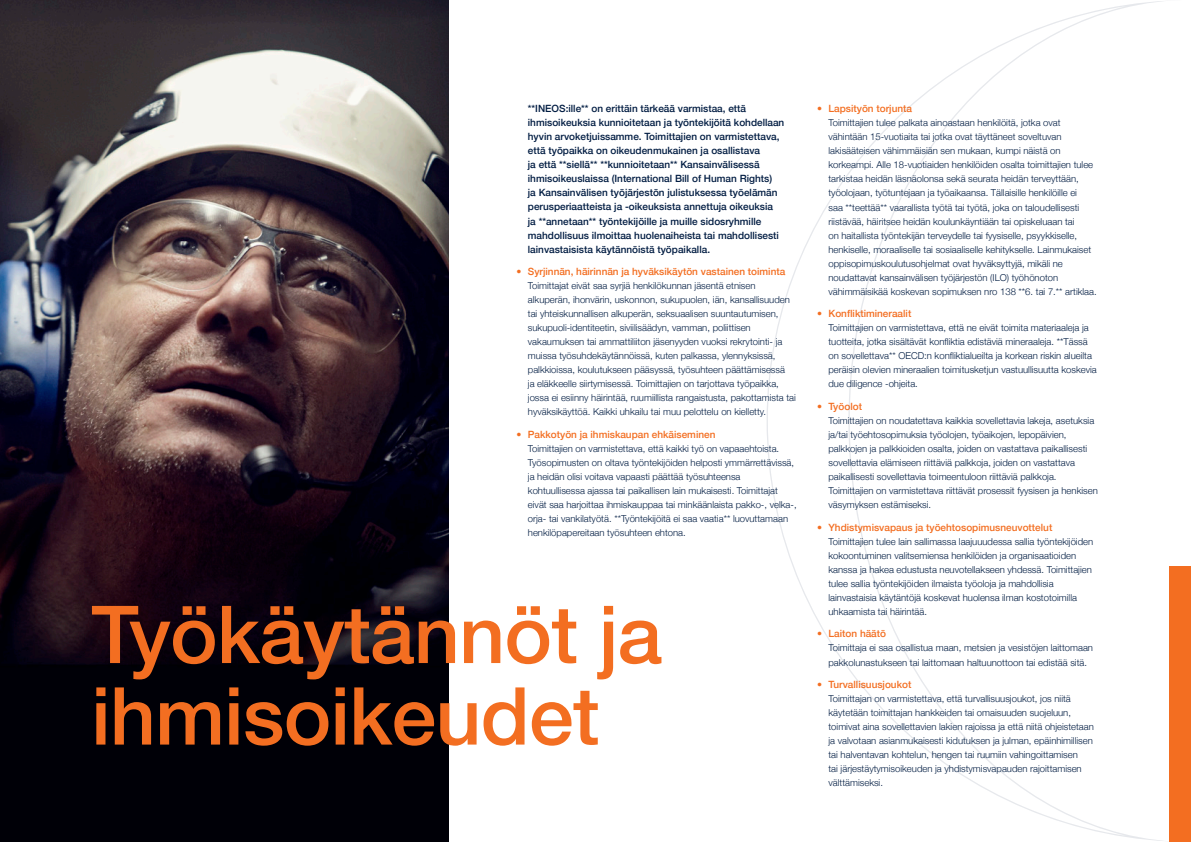
<style>
.page{position:relative;width:1191px;height:842px;background:#fff}
.page>*{position:absolute;margin:0;border:0;box-sizing:border-box;transform-origin:0 0}
.t1{font:500 80px/81.5px "Helvetica Neue";letter-spacing:-.01em;color:#f36e21}
.t2{font:500 10px/14px "Helvetica Neue";color:#001c42}
.t3{font:500 10px "Helvetica Neue";color:#f36e21}
.t4{font:300 9.5px/14px "Helvetica Neue";color:#001c42}
</style>
<div class="page">
<svg style="left:767px;top:1px;width:403px;height:841px"></svg>
<img style="left:0;top:0;width:448px;height:842px">
<div style="left:1170px;top:566px;width:21px;height:276px;background:#f36e21"></div>
<p class="t2" style="left:528px;top:101px;width:258px">**INEOS:ille** on erittäin tärkeää varmistaa, että ihmisoikeuksia kunnioitetaan ja työntekijöitä kohdellaan hyvin arvoketjuissamme. Toimittajien on varmistettava, että työpaikka on oikeudenmukainen ja osallistava<br>ja että **siellä** **kunnioitetaan** Kansainvälisessä ihmisoikeuslaissa (International Bill of Human Rights)<br>ja Kansainvälisen työjärjestön julistuksessa työelämän perusperiaatteista ja -oikeuksista annettuja oikeuksia<br>ja **annetaan** työntekijöille ja muille sidosryhmille mahdollisuus ilmoittaa huolenaiheista tai mahdollisesti lainvastaisista käytännöistä työpaikalla.</p>
<p class="t3" style="left:516px;top:263px;width:270px">• Syrjinnän, häirinnän ja hyväksikäytön vastainen toiminta</p>
<p class="t4" style="left:528px;top:278px;width:269px">Toimittajat eivät saa syrjiä henkilökunnan jäsentä etnisen alkuperän, ihonvärin, uskonnon, sukupuolen, iän, kansallisuuden tai yhteiskunnallisen alkuperän, seksuaalisen suuntautumisen, sukupuoli-identiteetin, siviilisäädyn, vamman, poliittisen vakaumuksen tai ammattiliiton jäsenyyden vuoksi rekrytointi- ja muissa työsuhdekäytännöissä, kuten palkassa, ylennyksissä, palkkioissa, koulutukseen pääsyssä, työsuhteen päättämisessä<br>ja eläkkeelle siirtymisessä. Toimittajien on tarjottava työpaikka, jossa ei esiinny häirintää, ruumiillista rangaistusta, pakottamista tai hyväksikäyttöä. Kaikki uhkailu tai muu pelottelu on kielletty.</p>
<p class="t3" style="left:516px;top:426px;width:200px">• Pakkotyön ja ihmiskaupan ehkäiseminen</p>
<p class="t4" style="left:528px;top:441px;width:270px">Toimittajien on varmistettava, että kaikki työ on vapaaehtoista.<br>Työsopimusten on oltava työntekijöiden helposti ymmärrettävissä, ja heidän olisi voitava vapaasti päättää työsuhteensa kohtuullisessa ajassa tai paikallisen lain mukaisesti. Toimittajat eivät saa harjoittaa ihmiskauppaa tai minkäänlaista pakko-, velka-, orja- tai vankilatyötä. **Työntekijöitä ei saa vaatia** luovuttamaan henkilöpapereitaan työsuhteen ehtona.</p>
<h1 class="t1" style="left:91px;top:587px;width:572px">Työkäytännöt ja ihmisoikeudet</h1>
<p class="t3" style="left:817px;top:101px;width:96px">• Lapsityön torjunta</p>
<p class="t4" style="left:828px;top:115px;width:270px">Toimittajien tulee palkata ainoastaan henkilöitä, jotka ovat vähintään 15-vuotiaita tai jotka ovat täyttäneet soveltuvan lakisääteisen vähimmäisiän sen mukaan, kumpi näistä on korkeampi. Alle 18-vuotiaiden henkilöiden osalta toimittajien tulee tarkistaa heidän läsnäolonsa sekä seurata heidän terveyttään, työolojaan, työtuntejaan ja työaikaansa. Tällaisille henkilöille ei<br>saa **teettää** vaarallista työtä tai työtä, joka on taloudellisesti riistävää, häiritsee heidän koulunkäyntiään tai opiskeluaan tai<br>on haitallista työntekijän terveydelle tai fyysiselle, psyykkiselle, henkiselle, moraaliselle tai sosiaaliselle kehitykselle. Lainmukaiset oppisopimuskoulutusohjelmat ovat hyväksyttyjä, mikäli ne noudattavat kansainvälisen työjärjestön (ILO) työhönoton vähimmäisikää koskevan sopimuksen nro 138 **6. tai 7.** artiklaa.</p>
<p class="t3" style="left:817px;top:306px;width:96px">• Konfliktimineraalit</p>
<p class="t4" style="left:828px;top:320px;width:270px">Toimittajien on varmistettava, että ne eivät toimita materiaaleja ja tuotteita, jotka sisältävät konfliktia edistäviä mineraaleja. **Tässä on sovellettava** OECD:n konfliktialueilta ja korkean riskin alueilta peräisin olevien mineraalien toimitusketjun vastuullisuutta koskevia due diligence -ohjeita.</p>
<p class="t3" style="left:817px;top:398px;width:46px">• Työolot</p>
<p class="t4" style="left:828px;top:413px;width:271px">Toimittajien on noudatettava kaikkia sovellettavia lakeja, asetuksia ja/tai työehtosopimuksia työolojen, työaikojen, lepopäivien, palkkojen ja palkkioiden osalta, joiden on vastattava paikallisesti sovellettavia elämiseen riittäviä palkkoja, joiden on vastattava paikallisesti sovellettavia toimeentuloon riittäviä palkkoja.<br>Toimittajien on varmistettava riittävät prosessit fyysisen ja henkisen väsymyksen estämiseksi.</p>
<p class="t3" style="left:817px;top:519px;width:237px">• Yhdistymisvapaus ja työehtosopimusneuvottelut</p>
<p class="t4" style="left:828px;top:534px;width:266px">Toimittajien tulee lain sallimassa laajuuudessa sallia työntekijöiden kokoontuminen valitsemiensa henkilöiden ja organisaatioiden kanssa ja hakea edustusta neuvotellakseen yhdessä. Toimittajien tulee sallia työntekijöiden ilmaista työoloja ja mahdollisia lainvastaisia käytäntöjä koskevat huolensa ilman kostotoimilla uhkaamista tai häirintää.</p>
<p class="t3" style="left:817px;top:626px;width:70px">• Laiton häätö</p>
<p class="t4" style="left:828px;top:640px;width:266px">Toimittaja ei saa osallistua maan, metsien ja vesistöjen laittomaan pakkolunastukseen tai laittomaan haltuunottoon tai edistää sitä.</p>
<p class="t3" style="left:817px;top:676px;width:96px">• Turvallisuusjoukot</p>
<p class="t4" style="left:828px;top:691px;width:267px">Toimittajan on varmistettava, että turvallisuusjoukot, jos niitä käytetään toimittajan hankkeiden tai omaisuuden suojeluun, toimivat aina sovellettavien lakien rajoissa ja että niitä ohjeistetaan ja valvotaan asianmukaisesti kidutuksen ja julman, epäinhimillisen tai halventavan kohtelun, hengen tai ruumiin vahingoittamisen<br>tai järjestäytymisoikeuden ja yhdistymisvapauden rajoittamisen välttämiseksi.</p>
</div>
